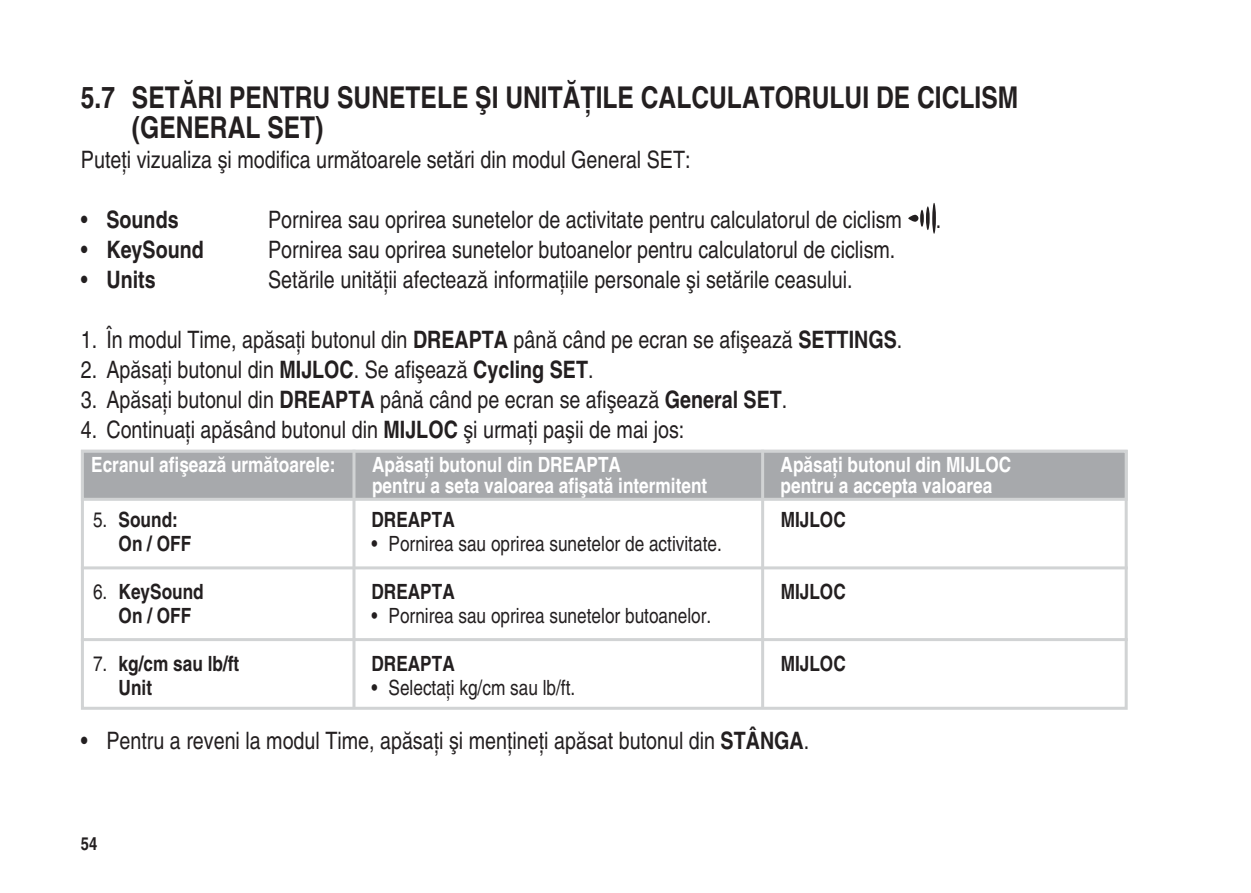
<style>
.page{position:relative;width:1251px;height:893px;background:#fff}
.page>*{position:absolute;margin:0;border:0;box-sizing:border-box;transform-origin:0 0}
.t1{font:700 condensed 30px/30px "Nimbus San L";color:#231f20}
.t2{font:condensed 24px "Nimbus San L";color:#231f20}
.t3{font:700 condensed 24px "Nimbus San L";color:#231f20}
.t4{font:700 condensed 21px "Nimbus San L";color:#fff}
.t5{font:condensed 21px "Nimbus San L";color:#231f20}
.t6{font:700 condensed 21px/24px "Nimbus San L";color:#231f20}
.t7{font:700 condensed 18px "Nimbus San L";color:#231f20}
.s1{font-weight:400}
.s2{font-weight:700}
</style>
<div class="page">
<svg style="left:925px;top:206px;width:4px;height:25px"></svg>
<svg style="left:931px;top:203px;width:4px;height:31px"></svg>
<svg style="left:919px;top:209px;width:4px;height:18px"></svg>
<svg style="left:907px;top:215px;width:11px;height:7px"></svg>
<div style="left:81px;top:450px;width:1046px;height:260px;border:3px solid #d1d3d4"></div>
<div style="left:82px;top:451px;width:1043px;height:48px;background:#a7a9ac"></div>
<div style="left:81px;top:450px;width:1046px;height:51px;border:3px solid #d1d3d4"></div>
<hr style="left:352px;top:450px;width:3px;height:258px;background:#d1d3d4">
<hr style="left:761px;top:450px;width:3px;height:258px;background:#d1d3d4">
<hr style="left:81px;top:566px;width:1046px;height:3px;background:#d1d3d4">
<hr style="left:81px;top:638px;width:1046px;height:3px;background:#d1d3d4">
<p class="t1" style="left:132px;top:84px;width:887px;text-indent:-51px">5.7 SETĂRI PENTRU SUNETELE ŞI UNITĂŢILE CALCULATORULUI DE CICLISM (GENERAL SET)</p>
<p class="t2" style="left:81px;top:148px;width:611px">Puteţi vizualiza şi modifica următoarele setări din modul General SET:</p>
<p class="t3" style="left:81px;top:208px;width:99px"><span class="s1">•</span> Sounds</p>
<p class="t2" style="left:268px;top:208px;width:635px">Pornirea sau oprirea sunetelor de activitate pentru calculatorul de ciclism</p>
<p class="t2" style="left:935px;top:208px;width:7px">.</p>
<p class="t3" style="left:81px;top:238px;width:124px"><span class="s1">•</span> KeySound</p>
<p class="t2" style="left:268px;top:238px;width:628px">Pornirea sau oprirea sunetelor butoanelor pentru calculatorul de ciclism.</p>
<p class="t3" style="left:81px;top:268px;width:76px"><span class="s1">•</span> Units</p>
<p class="t2" style="left:268px;top:268px;width:586px">Setările unităţii afectează informaţiile personale şi setările ceasului.</p>
<p class="t2" style="left:81px;top:328px;width:822px">1. În modul Time, apăsaţi butonul din <span class="s2">DREAPTA</span> până când pe ecran se afişează <span class="s2">SETTINGS</span>.</p>
<p class="t2" style="left:81px;top:358px;width:514px">2. Apăsaţi butonul din <span class="s2">MIJLOC</span>. Se afişează <span class="s2">Cycling SET</span>.</p>
<p class="t2" style="left:81px;top:388px;width:707px">3. Apăsaţi butonul din <span class="s2">DREAPTA</span> până când pe ecran se afişează <span class="s2">General SET</span>.</p>
<p class="t2" style="left:81px;top:418px;width:605px">4. Continuaţi apăsând butonul din <span class="s2">MIJLOC</span> şi urmaţi paşii de mai jos:</p>
<p class="t4" style="left:91px;top:454px;width:246px">Ecranul afişează următoarele:</p>
<p class="t4" style="left:372px;top:454px;width:250px">Apăsaţi butonul din DREAPTA</p>
<p class="t4" style="left:780px;top:454px;width:232px">Apăsaţi butonul din MIJLOC</p>
<p class="t4" style="left:372px;top:475px;width:336px">pentru a seta valoarea afişată intermitent</p>
<p class="t4" style="left:780px;top:475px;width:213px">pentru a accepta valoarea</p>
<p class="t6" style="left:119px;top:509px;width:74px;text-indent:-26px"><span class="s1">5.</span> Sound:<br>On / OFF</p>
<p class="t6" style="left:119px;top:581px;width:87px;text-indent:-26px"><span class="s1">6.</span> KeySound<br>On / OFF</p>
<p class="t6" style="left:119px;top:653px;width:122px;text-indent:-26px"><span class="s1">7.</span> kg/cm sau lb/ft<br>Unit</p>
<p class="t6" style="left:780px;top:509px;width:67px">MIJLOC</p>
<p class="t6" style="left:371px;top:509px;width:85px">DREAPTA</p>
<p class="t5" style="left:371px;top:533px;width:352px">• Pornirea sau oprirea sunetelor de activitate.</p>
<p class="t6" style="left:371px;top:581px;width:85px">DREAPTA</p>
<p class="t5" style="left:371px;top:605px;width:341px">• Pornirea sau oprirea sunetelor butoanelor.</p>
<p class="t6" style="left:371px;top:653px;width:85px">DREAPTA</p>
<p class="t5" style="left:371px;top:677px;width:205px">• Selectaţi kg/cm sau lb/ft.</p>
<p class="t6" style="left:780px;top:581px;width:67px">MIJLOC</p>
<p class="t6" style="left:780px;top:653px;width:67px">MIJLOC</p>
<p class="t2" style="left:81px;top:729px;width:729px">• Pentru a reveni la modul Time, apăsaţi şi menţineţi apăsat butonul din <span class="s2">STÂNGA</span>.</p>
<p class="t7" style="left:81px;top:835px;width:18px">54</p>
</div>
